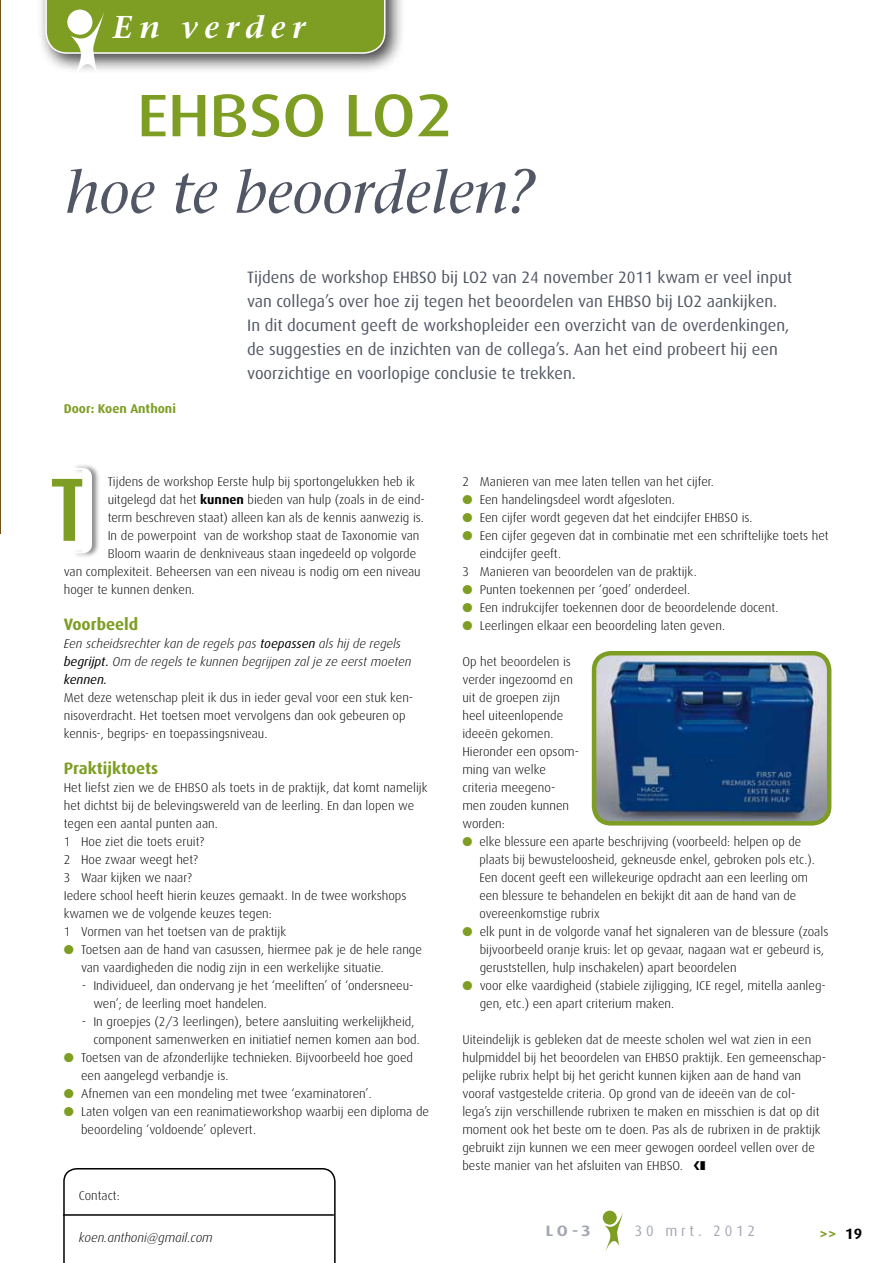
<style>
.page{position:relative;width:893px;height:1263px;background:#fff}
.page>*{position:absolute;margin:0;border:0;box-sizing:border-box;transform-origin:0 0}
.t1{font:500 90px "Dax";color:#7d9e22}
.t2{font:italic 60px "Stone Serif";color:#525765}
.t3{font:500 60px "Dax Wide";color:#7d9e22}
.t4{font:italic 600 31.5px "Stone Serif";letter-spacing:.2em;color:#fff}
.t5{font:16.5px/24px "Dax";color:#525765}
.t6{font:700 16.5px "Dax";color:#7d9e22}
.t7{font:15px "Dax";letter-spacing:.26em;color:#a4a8b3;scale:.96 1}
.t8{font:700 15px "Dax Wide";color:#a4a8b3}
.t9{font:700 15px "Dax";color:#7d9e22}
.t10{font:300 12.75px/18px "Dax";color:#000}
.t11{font:italic 300 12.75px/18px "Dax";color:#000}
.t12{font:700 12.75px "Dax";color:#7d9e22}
.s1{font-weight:700}
.s2{font-weight:400}
.s3{color:#7d9e22}
.s4{color:#000}
</style>
<div class="page">
<div style="left:603px;top:1211px;width:14px;height:14px;background:#7d9e22;border-radius:50%"></div>
<svg style="left:605px;top:1212px;width:18px;height:39px"></svg>
<hr style="left:0;top:0;width:1px;height:533px;background:#764f17">
<svg style="left:63px;top:1168px;width:273px;height:95px"></svg>
<hr style="left:63px;top:1214px;width:271px;height:2px;background:#000">
<div style="left:36px;top:0;width:369px;height:73px;background:#000;opacity:.75"></div>
<svg style="left:45px;top:0;width:341px;height:73px;background:#96ac59"></svg>
<div style="left:73px;top:463px;width:28px;height:95px;background:#000;opacity:.45"></div>
<svg style="left:73px;top:468px;width:19px;height:85px"></svg>
<img style="left:594px;top:654px;width:235px;height:168px">
<div style="left:592px;top:651px;width:239px;height:174px;border:4px solid #7d9e22;border-radius:17px"></div>
<h3 class="t4" style="left:113px;top:9px;width:194px">En verder</h3>
<h2 class="t3" style="left:137px;top:82px;width:317px">EHBSO LO2</h2>
<h2 class="t2" style="left:65px;top:157px;width:473px">hoe te beoordelen?</h2>
<p class="t12" style="left:64px;top:401px;width:114px">Door: Koen Anthoni</p>
<p class="t5" style="left:247px;top:265px;width:546px">Tijdens de workshop EHBSO bij LO2 van 24 november 2011 kwam er veel input van collega’s over hoe zij tegen het beoordelen van EHBSO bij LO2 aankijken.<br>In dit document geeft de workshopleider een overzicht van de overdenkingen, de suggesties en de inzichten van de collega’s. Aan het eind probeert hij een voorzichtige en voorlopige conclusie te trekken.</p>
<h1 class="t1" style="left:49px;top:459px;width:42px">T</h1>
<p class="t10" style="left:108px;top:473px;width:309px">Tijdens de workshop Eerste hulp bij sportongelukken heb ik</p>
<p class="t10" style="left:108px;top:491px;width:319px">uitgelegd dat het <span class="s1">kunnen</span> bieden van hulp (zoals in de eind-</p>
<p class="t10" style="left:108px;top:509px;width:318px">term beschreven staat) alleen kan als de kennis aanwezig is.</p>
<p class="t10" style="left:108px;top:527px;width:313px">I n de powerpoint van de workshop staat de Taxonomie van</p>
<p class="t10" style="left:108px;top:545px;width:310px">Bloom waarin de denkniveaus staan ingedeeld op volgorde</p>
<p class="t10" style="left:64px;top:563px;width:358px">van complexiteit. Beheersen van een niveau is nodig om een niveau</p>
<p class="t10" style="left:64px;top:581px;width:132px">hoger te kunnen denken.</p>
<p class="t6" style="left:64px;top:615px;width:76px">Voorbeeld</p>
<p class="t11" style="left:64px;top:635px;width:349px">Een scheidsrechter kan de regels pas <span class="s2">toepassen</span> als hij de regels <span class="s2">begrijpt.</span> Om de regels te kunnen begrijpen zal je ze eerst moeten <span class="s2">kennen.</span></p>
<p class="t10" style="left:64px;top:689px;width:351px">Met deze wetenschap pleit ik dus in ieder geval voor een stuk ken&shy;nisoverdracht. Het toetsen moet vervolgens dan ook gebeuren op kennis-, begrips- en toepassingsniveau.</p>
<p class="t6" style="left:64px;top:759px;width:96px">Praktijktoets</p>
<p class="t10" style="left:64px;top:779px;width:365px">Het liefst zien we de EHBSO als toets in de praktijk, dat komt namelijk het dichtst bij de belevingswereld van de leerling. En dan lopen we tegen een aantal punten aan.<br>1 Hoe ziet die toets eruit?<br>2 Hoe zwaar weegt het?<br>3 Waar kijken we naar?<br>Iedere school heeft hierin keuzes gemaakt. I n de twee workshops kwamen we de volgende keuzes tegen:<br>1 Vormen van het toetsen van de praktijk</p>
<p class="t10" style="left:81px;top:941px;width:342px;text-indent:-17px"><span class="s3">●</span> Toetsen aan de hand van casussen, hiermee pak je de hele range van vaardigheden die nodig zijn in een werkelijke situatie.</p>
<p class="t10" style="left:93px;top:977px;width:322px;text-indent:-12px">- I ndividueel, dan ondervang je het ‘meeliften’ of ‘ondersneeu&shy;wen’; de leerling moet handelen.</p>
<p class="t10" style="left:93px;top:1013px;width:328px;text-indent:-12px">- I n groepjes (2/3 leerlingen), betere aansluiting werkelijkheid, component samenwerken en initiatief nemen komen aan bod.</p>
<p class="t10" style="left:81px;top:1049px;width:334px;text-indent:-17px"><span class="s3">●</span> Toetsen van de afzonderlijke technieken. Bijvoorbeeld hoe goed een aangelegd verbandje is.</p>
<p class="t10" style="left:64px;top:1085px;width:309px"><span class="s3">●</span> Afnemen van een mondeling met twee ‘examinatoren’.</p>
<p class="t10" style="left:81px;top:1103px;width:350px;text-indent:-17px"><span class="s3">●</span> Laten volgen van een reanimatieworkshop waarbij een diploma de beoordeling ‘voldoende’ oplevert.</p>
<p class="t10" style="left:79px;top:1187px;width:42px">Contact:</p>
<p class="t11" style="left:79px;top:1229px;width:135px">koen.anthoni@gmail.com</p>
<p class="t10" style="left:462px;top:473px;width:253px">2 Manieren van mee laten tellen van het cijfer.</p>
<p class="t10" style="left:462px;top:491px;width:214px"><span class="s3">●</span> Een handelingsdeel wordt afgesloten.</p>
<p class="t10" style="left:462px;top:509px;width:292px"><span class="s3">●</span> Een cijfer wordt gegeven dat het eindcijfer EHBSO is.</p>
<p class="t10" style="left:462px;top:527px;width:368px"><span class="s3">●</span> Een cijfer gegeven dat in combinatie met een schriftelijke toets het</p>
<p class="t10" style="left:480px;top:545px;width:83px">eindcijfer geeft.</p>
<p class="t10" style="left:462px;top:563px;width:236px">3 Manieren van beoordelen van de praktijk.</p>
<p class="t10" style="left:462px;top:581px;width:229px"><span class="s3">●</span> Punten toekennen per ‘goed’ onderdeel.</p>
<p class="t10" style="left:462px;top:599px;width:318px"><span class="s3">●</span> Een indrukcijfer toekennen door de beoordelende docent.</p>
<p class="t10" style="left:462px;top:617px;width:264px"><span class="s3">●</span> Leerlingen elkaar een beoordeling laten geven.</p>
<p class="t10" style="left:462px;top:653px;width:118px">Op het beoordelen is verder ingezoomd en uit de groepen zijn heel uiteenlopende ideeën gekomen.<br>Hieronder een opsom&shy;ming van welke criteria meegeno&shy;men zouden kunnen worden:</p>
<p class="t10" style="left:479px;top:833px;width:337px;text-indent:-17px"><span class="s3">●</span> elke blessure een aparte beschrijving (voorbeeld: helpen op de plaats bij bewusteloosheid, gekneusde enkel, gebroken pols etc.).<br>Een docent geeft een willekeurige opdracht aan een leerling om een blessure te behandelen en bekijkt dit aan de hand van de overeenkomstige rubrix</p>
<p class="t10" style="left:480px;top:923px;width:350px;text-indent:-17px"><span class="s3">●</span> elk punt in de volgorde vanaf het signaleren van de blessure (zoals bijvoorbeeld oranje kruis: let op gevaar, nagaan wat er gebeurd is, geruststellen, hulp inschakelen) apart beoordelen</p>
<p class="t10" style="left:480px;top:977px;width:348px;text-indent:-17px"><span class="s3">●</span> voor elke vaardigheid (stabiele zijligging, ICE regel, mitella aanleg&shy;gen, etc.) een apart criterium maken.</p>
<p class="t10" style="left:462px;top:1031px;width:365px">Uiteindelijk is gebleken dat de meeste scholen wel wat zien in een hulpmiddel bij het beoordelen van EHBSO praktijk. Een gemeenschap&shy;pelijke rubrix helpt bij het gericht kunnen kijken aan de hand van vooraf vastgestelde criteria. Op grond van de ideeën van de col&shy;lega’s zijn verschillende rubrixen te maken en misschien is dat op dit moment ook het beste om te doen. Pas als de rubrixen in de praktijk gebruikt zijn kunnen we een meer gewogen oordeel vellen over de beste manier van het afsluiten van EHBSO.</p>
<p class="t8" style="left:546px;top:1223px;width:47px">LO-3</p>
<p class="t7" style="left:635px;top:1223px;width:127px">30 mrt. 2012</p>
<p class="t9" style="left:819px;top:1225px;width:44px">&gt;&gt; <span class="s4">19</span></p>
</div>
